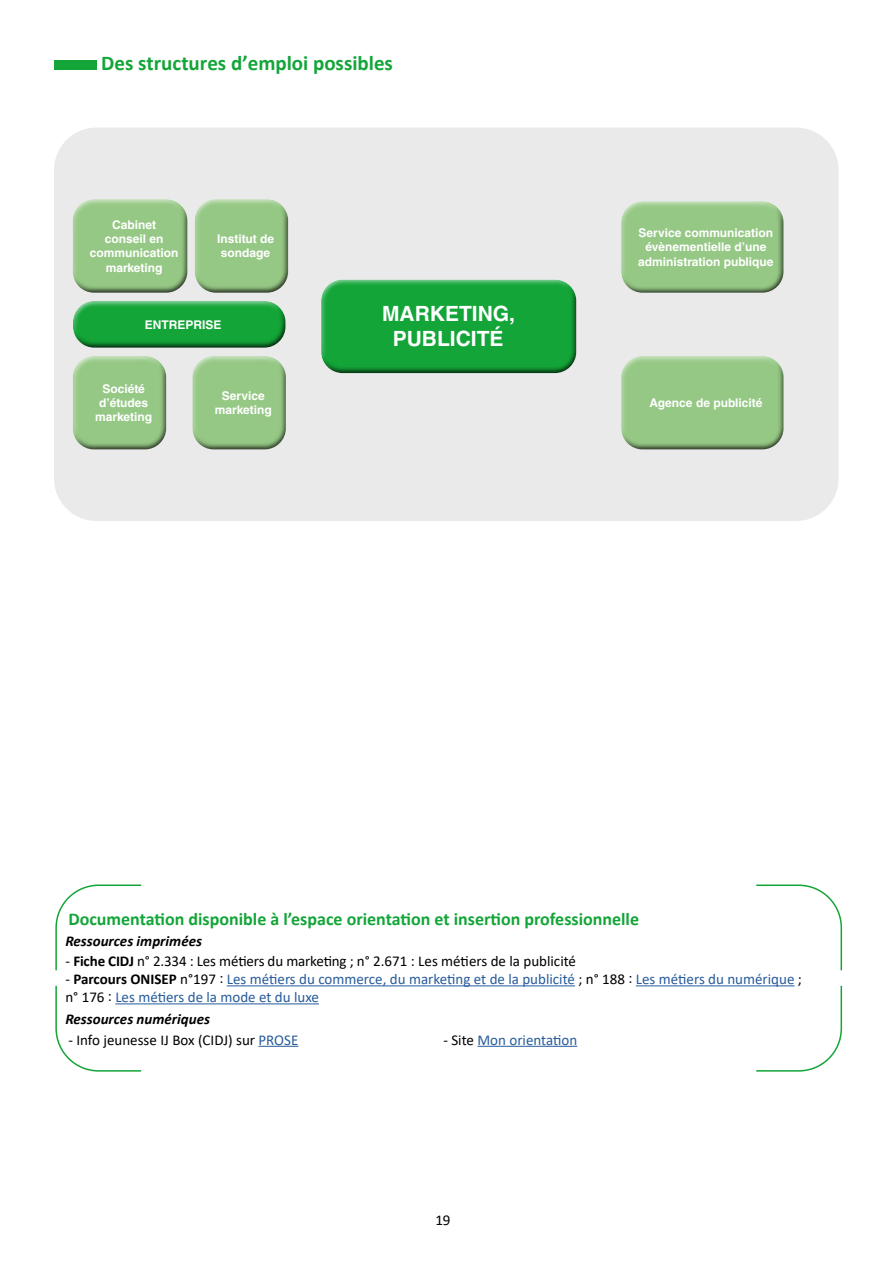
<style>
.page{position:relative;width:893px;height:1263px;background:#fff}
.page>*{position:absolute;margin:0;border:0;box-sizing:border-box;transform-origin:0 0}
.t1{font:700 21px "Calibri";color:#13a538}
.t2{font:700 21px/25.2px "Helvetica LT Std";color:#fff;text-align:center}
.t3{font:700 18px "Calibri";color:#13a538}
.t4{font:15px/18px "Calibri";color:#275b9b}
.t5{font:15px "Calibri";color:#000}
.t6{font:italic 700 15px "Calibri";color:#000}
.t7{font:700 12px/14.4px "Helvetica LT Std";color:#fff;text-align:center}
.s1{font-weight:700}
.s2{color:#000}
.s3{font-weight:700;color:#000}
.s4{color:#275b9b}
</style>
<div class="page">
<div style="left:54px;top:60px;width:43px;height:10px;background:#13a538"></div>
<svg style="left:55px;top:884px;width:788px;height:188px"></svg>
<div style="left:54px;top:128px;width:785px;height:393px;background:#ebeaeb;border-radius:43px"></div>
<div style="left:620px;top:199px;width:164px;height:85px;background:#fff;opacity:.75"></div>
<div style="left:620px;top:205px;width:167px;height:89px;background:#000;opacity:.75"></div>
<div style="left:72px;top:197px;width:116px;height:86px;background:#fff;opacity:.75"></div>
<div style="left:72px;top:203px;width:118px;height:90px;background:#000;opacity:.75"></div>
<div style="left:194px;top:197px;width:95px;height:86px;background:#fff;opacity:.75"></div>
<div style="left:194px;top:203px;width:96px;height:91px;background:#000;opacity:.75"></div>
<div style="left:191px;top:353px;width:96px;height:87px;background:#fff;opacity:.75"></div>
<div style="left:191px;top:360px;width:96px;height:91px;background:#000;opacity:.75"></div>
<div style="left:621px;top:353px;width:163px;height:87px;background:#fff;opacity:.75"></div>
<div style="left:621px;top:360px;width:163px;height:91px;background:#000;opacity:.75"></div>
<div style="left:72px;top:353px;width:95px;height:87px;background:#fff;opacity:.75"></div>
<div style="left:72px;top:360px;width:96px;height:91px;background:#000;opacity:.75"></div>
<div style="left:72px;top:299px;width:214px;height:39px;background:#fff;opacity:.75"></div>
<div style="left:72px;top:305px;width:214px;height:44px;background:#000;opacity:.75"></div>
<div style="left:319px;top:278px;width:258px;height:86px;background:#fff;opacity:.75"></div>
<div style="left:319px;top:283px;width:258px;height:91px;background:#000;opacity:.75"></div>
<h1 class="t1" style="left:101px;top:48px;width:293px">Des structures d’emploi possibles</h1>
<p class="t7" style="left:90px;top:217px;width:90px">Cabinet<br>conseil en communication marketing</p>
<p class="t7" style="left:217px;top:231px;width:59px">Institut de sondage</p>
<p class="t7" style="left:145px;top:317px;width:78px">ENTREPRISE</p>
<h1 class="t2" style="left:382px;top:301px;width:134px">MARKETING,<br>PUBLICITÉ</h1>
<p class="t7" style="left:638px;top:225px;width:137px">Service communication évènementielle d’une administration publique</p>
<p class="t7" style="left:95px;top:381px;width:58px">Société d’études marketing</p>
<p class="t7" style="left:215px;top:388px;width:58px">Service marketing</p>
<p class="t7" style="left:649px;top:395px;width:114px">Agence de publicité</p>
<h2 class="t3" style="left:68px;top:906px;width:572px">Documentation disponible à l’espace orientation et insertion professionnelle</h2>
<p class="t6" style="left:65px;top:930px;width:138px">Ressources imprimées</p>
<p class="t5" style="left:65px;top:951px;width:512px">- <span class="s1">Fiche CIDJ</span> n° 2.334 : Les métiers du marketing ; n° 2.671 : Les métiers de la publicité</p>
<p class="t4" style="left:65px;top:970px;width:738px"><span class="s2">-</span> <span class="s3">Parcours ONISEP</span> <span class="s2">n°197 :</span> Les métiers du commerce, du marketing et de la publicité <span class="s2">; n° 188 :</span> Les métiers du numérique <span class="s2">; n° 176 :</span> Les métiers de la mode et du luxe</p>
<p class="t6" style="left:65px;top:1009px;width:146px">Ressources numériques</p>
<p class="t5" style="left:68px;top:1029px;width:231px">- Info jeunesse IJ Box (CIDJ) sur <span class="s4">PROSE</span></p>
<p class="t4" style="left:443px;top:1030px;width:135px"><span class="s2">- Site</span> Mon orientation</p>
<p class="t5" style="left:435px;top:1210px;width:17px">19</p>
</div>
